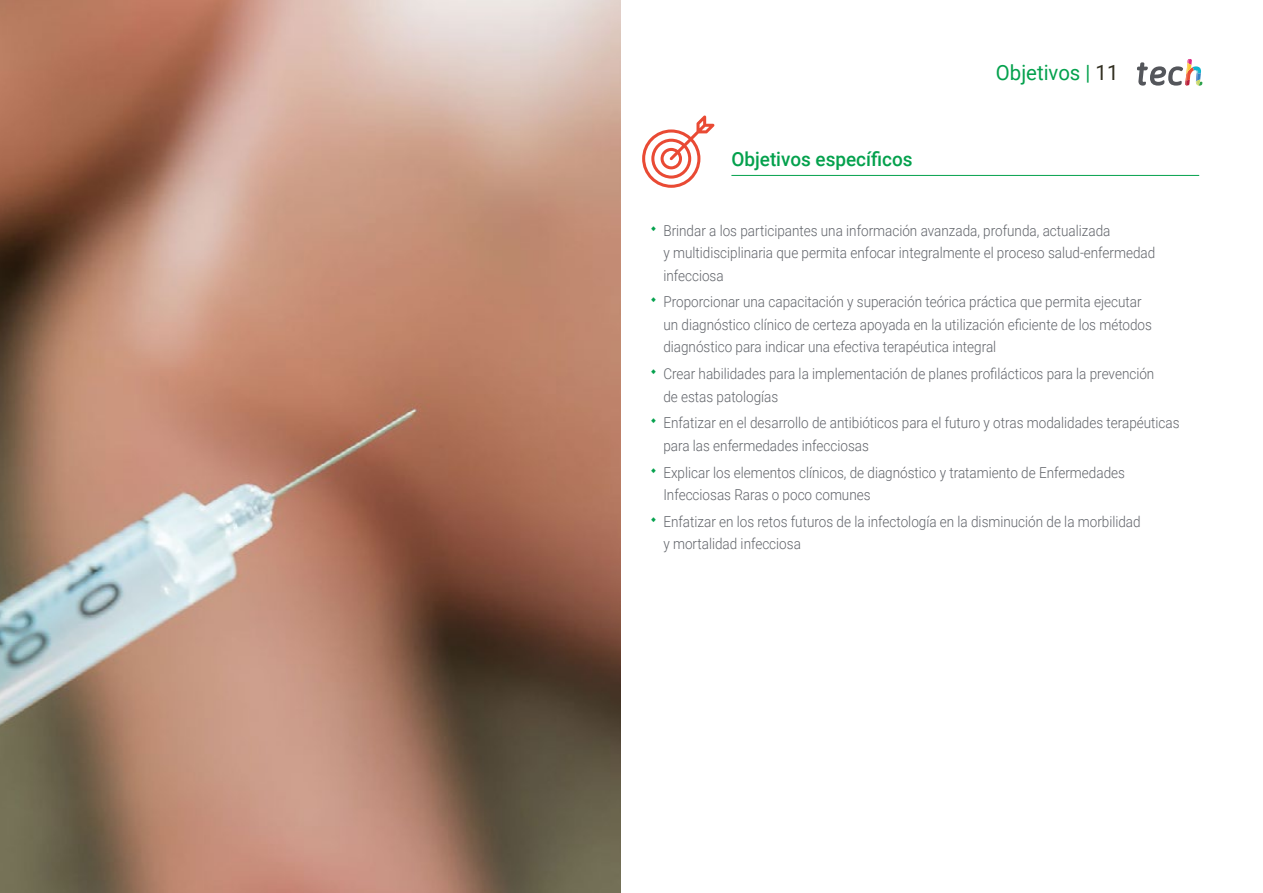
<style>
.page{position:relative;width:1263px;height:893px;background:#fff}
.page>*{position:absolute;margin:0;border:0;box-sizing:border-box;transform-origin:0 0}
.t1{font:21px "Roboto";color:#04a14d}
.t2{font:500 19.5px "Roboto";color:#04a14d}
.t3{font:300 15px/22.5px "Roboto";color:#61646a;scale:.9 1}
.s1{color:#312e20}
</style>
<div class="page">
<svg style="left:642px;top:115px;width:72px;height:73px"></svg>
<hr style="left:731px;top:175px;width:468px;height:1px;background:#04a14d">
<svg style="left:1137px;top:59px;width:65px;height:27px"></svg>
<img style="left:0;top:0;width:621px;height:893px">
<h2 class="t2" style="left:731px;top:146px;width:183px">Objetivos específicos</h2>
<h1 class="t1" style="left:996px;top:57px;width:124px">Objetivos | <span class="s1">11</span></h1>
<p class="t3" style="left:663px;top:218px;width:548px">Brindar a los participantes una información avanzada, profunda, actualizada<br>y multidisciplinaria que permita enfocar integralmente el proceso salud-enfermedad infecciosa</p>
<p class="t3" style="left:663px;top:290px;width:544px">Proporcionar una capacitación y superación teórica práctica que permita ejecutar un diagnóstico clínico de certeza apoyada en la utilización eficiente de los métodos diagnóstico para indicar una efectiva terapéutica integral</p>
<p class="t3" style="left:663px;top:362px;width:547px">Crear habilidades para la implementación de planes profilácticos para la prevención de estas patologías</p>
<p class="t3" style="left:663px;top:411px;width:575px">Enfatizar en el desarrollo de antibióticos para el futuro y otras modalidades terapéuticas para las enfermedades infecciosas</p>
<p class="t3" style="left:663px;top:460px;width:514px">Explicar los elementos clínicos, de diagnóstico y tratamiento de Enfermedades<br>Infecciosas Raras o poco comunes</p>
<p class="t3" style="left:663px;top:510px;width:532px">Enfatizar en los retos futuros de la infectología en la disminución de la morbilidad y mortalidad infecciosa</p>
</div>
